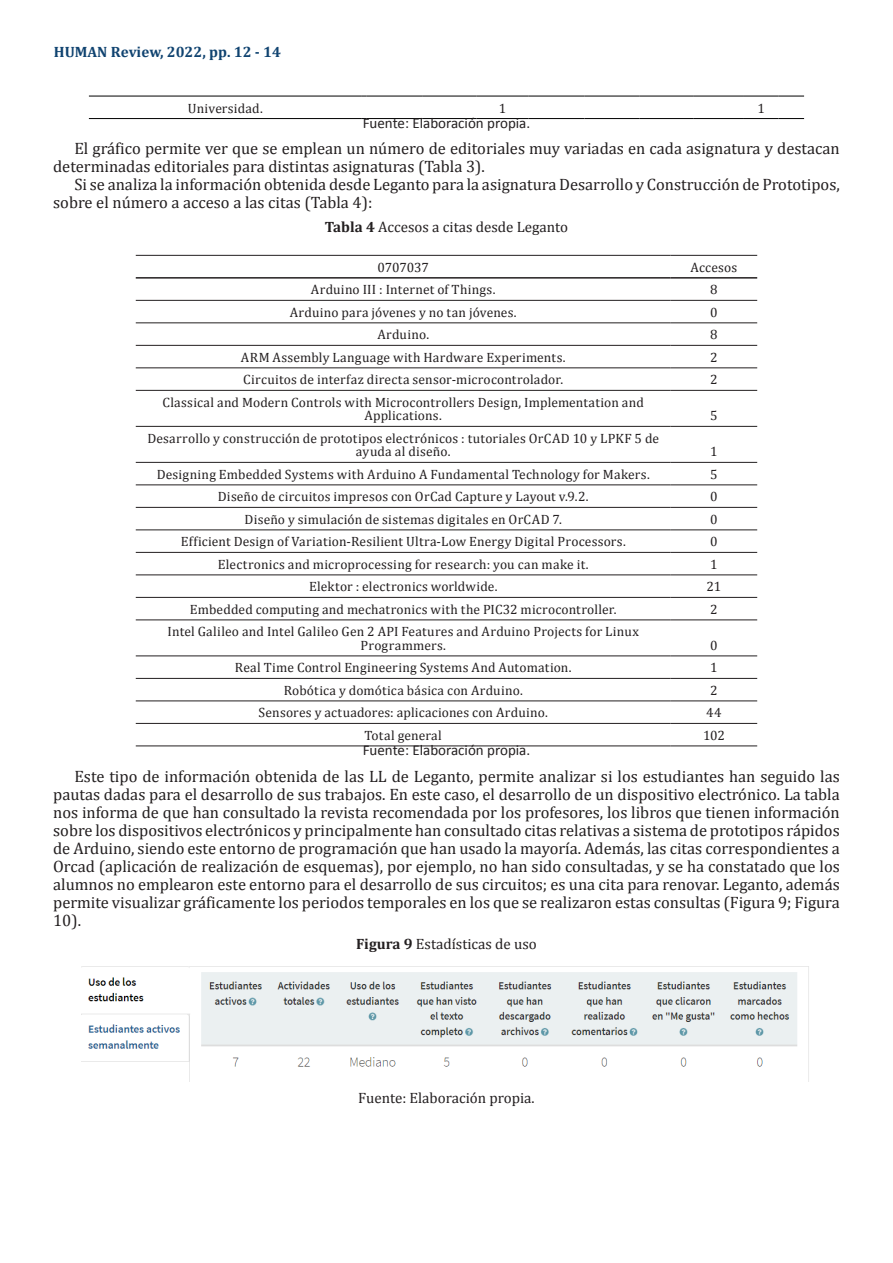
<style>
.page{position:relative;width:893px;height:1263px;background:#fff}
.page>*{position:absolute;margin:0;border:0;box-sizing:border-box;transform-origin:0 0}
.Parrafos-siguientes{font:16.5px/18px "Cambria";color:#231f20}
.Fuente-Tablas{font:15px "Cambria";color:#231f20}
.Fuente-Tablas-2{font:15px "Calibri";color:#231f20}
.t1{font:700 15px "Cambria";color:#104370}
.Titulo-Tablas{font:13.5px/13.5px "Cambria";letter-spacing:.015em;color:#231f20;text-align:center}
.Titulo-Tablas-2{font:13.5px "Cambria";letter-spacing:-.005em;color:#231f20}
.s1{font-weight:700}
</style>
<div class="page">
<hr style="left:89px;top:96px;width:273px;height:1px;background:#000">
<hr style="left:366px;top:96px;width:56px;height:1px;background:#000">
<hr style="left:422px;top:96px;width:54px;height:1px;background:#000">
<hr style="left:476px;top:96px;width:53px;height:1px;background:#000">
<hr style="left:529px;top:96px;width:55px;height:1px;background:#000">
<hr style="left:584px;top:96px;width:55px;height:1px;background:#000">
<hr style="left:639px;top:96px;width:54px;height:1px;background:#000">
<hr style="left:693px;top:96px;width:51px;height:1px;background:#000">
<hr style="left:744px;top:96px;width:34px;height:1px;background:#000">
<svg style="left:778px;top:96px;width:26px;height:1px"></svg>
<hr style="left:89px;top:118px;width:273px;height:1px;background:#000">
<hr style="left:366px;top:118px;width:56px;height:1px;background:#000">
<hr style="left:422px;top:118px;width:54px;height:1px;background:#000">
<hr style="left:476px;top:118px;width:53px;height:1px;background:#000">
<hr style="left:529px;top:118px;width:55px;height:1px;background:#000">
<hr style="left:584px;top:118px;width:55px;height:1px;background:#000">
<hr style="left:639px;top:118px;width:54px;height:1px;background:#000">
<hr style="left:693px;top:118px;width:51px;height:1px;background:#000">
<hr style="left:744px;top:118px;width:34px;height:1px;background:#000">
<svg style="left:778px;top:118px;width:26px;height:1px"></svg>
<svg style="left:136px;top:299px;width:621px;height:424px"></svg>
<hr style="left:136px;top:255px;width:535px;height:1px;background:#231f20">
<hr style="left:671px;top:255px;width:86px;height:1px;background:#231f20">
<hr style="left:136px;top:300px;width:535px;height:1px;background:#231f20">
<hr style="left:671px;top:300px;width:86px;height:1px;background:#231f20">
<hr style="left:136px;top:322px;width:535px;height:1px;background:#231f20">
<hr style="left:671px;top:322px;width:86px;height:1px;background:#231f20">
<hr style="left:136px;top:345px;width:535px;height:1px;background:#231f20">
<hr style="left:671px;top:345px;width:86px;height:1px;background:#231f20">
<hr style="left:136px;top:367px;width:535px;height:1px;background:#231f20">
<hr style="left:671px;top:367px;width:86px;height:1px;background:#231f20">
<hr style="left:136px;top:390px;width:535px;height:1px;background:#231f20">
<hr style="left:671px;top:390px;width:86px;height:1px;background:#231f20">
<hr style="left:136px;top:426px;width:535px;height:1px;background:#231f20">
<hr style="left:671px;top:426px;width:86px;height:1px;background:#231f20">
<hr style="left:136px;top:462px;width:535px;height:1px;background:#231f20">
<hr style="left:671px;top:462px;width:86px;height:1px;background:#231f20">
<hr style="left:136px;top:484px;width:535px;height:1px;background:#231f20">
<hr style="left:671px;top:484px;width:86px;height:1px;background:#231f20">
<hr style="left:136px;top:507px;width:535px;height:1px;background:#231f20">
<hr style="left:671px;top:507px;width:86px;height:1px;background:#231f20">
<hr style="left:136px;top:529px;width:535px;height:1px;background:#231f20">
<hr style="left:671px;top:529px;width:86px;height:1px;background:#231f20">
<hr style="left:136px;top:552px;width:535px;height:1px;background:#231f20">
<hr style="left:671px;top:552px;width:86px;height:1px;background:#231f20">
<hr style="left:136px;top:574px;width:535px;height:1px;background:#231f20">
<hr style="left:671px;top:574px;width:86px;height:1px;background:#231f20">
<hr style="left:136px;top:597px;width:535px;height:1px;background:#231f20">
<hr style="left:671px;top:597px;width:86px;height:1px;background:#231f20">
<hr style="left:136px;top:619px;width:535px;height:1px;background:#231f20">
<hr style="left:671px;top:619px;width:86px;height:1px;background:#231f20">
<hr style="left:136px;top:655px;width:535px;height:1px;background:#231f20">
<hr style="left:671px;top:655px;width:86px;height:1px;background:#231f20">
<hr style="left:136px;top:678px;width:535px;height:1px;background:#231f20">
<hr style="left:671px;top:678px;width:86px;height:1px;background:#231f20">
<hr style="left:136px;top:700px;width:535px;height:1px;background:#231f20">
<hr style="left:671px;top:700px;width:86px;height:1px;background:#231f20">
<hr style="left:136px;top:723px;width:535px;height:1px;background:#231f20">
<hr style="left:671px;top:723px;width:86px;height:1px;background:#231f20">
<hr style="left:136px;top:745px;width:535px;height:1px;background:#231f20">
<hr style="left:671px;top:745px;width:86px;height:1px;background:#231f20">
<hr style="left:136px;top:277px;width:535px;height:2px;background:#231f20">
<hr style="left:671px;top:277px;width:86px;height:2px;background:#231f20">
<img style="left:82px;top:966px;width:727px;height:115px">
<p class="t1" style="left:54px;top:41px;width:229px">HUMAN Review, 2022, pp. 12 - 14</p>
<p class="Titulo-Tablas" style="left:188px;top:101px;width:76px">Universidad.</p>
<p class="Titulo-Tablas" style="left:499px;top:101px;width:9px">1</p>
<p class="Titulo-Tablas" style="left:757px;top:101px;width:9px">1</p>
<p class="Fuente-Tablas-2" style="left:363px;top:114px;width:169px">Fuente: Elaboración propia.</p>
<p class="Parrafos-siguientes" style="left:53px;top:140px;width:788px;text-indent:21px">El gráfico permite ver que se emplean un número de editoriales muy variadas en cada asignatura y destacan determinadas editoriales para distintas asignaturas (Tabla 3).</p>
<p class="Parrafos-siguientes" style="left:53px;top:176px;width:788px;text-indent:21px">Si se analiza la información obtenida desde Leganto para la asignatura Desarrollo y Construcción de Prototipos, sobre el número a acceso a las citas (Tabla 4):</p>
<p class="Fuente-Tablas" style="left:325px;top:218px;width:245px"><span class="s1">Tabla 4</span> Accesos a citas desde Leganto</p>
<p class="Titulo-Tablas-2" style="left:377px;top:259px;width:53px">0707037</p>
<p class="Titulo-Tablas" style="left:691px;top:261px;width:48px">Accesos</p>
<p class="Titulo-Tablas" style="left:311px;top:283px;width:186px">Arduino III : Internet of Things.</p>
<p class="Titulo-Tablas" style="left:710px;top:283px;width:9px">8</p>
<p class="Titulo-Tablas" style="left:290px;top:306px;width:228px">Arduino para jóvenes y no tan jóvenes.</p>
<p class="Titulo-Tablas" style="left:710px;top:306px;width:9px">0</p>
<p class="Titulo-Tablas" style="left:377px;top:328px;width:53px">Arduino.</p>
<p class="Titulo-Tablas" style="left:710px;top:328px;width:9px">8</p>
<p class="Titulo-Tablas" style="left:241px;top:351px;width:326px">ARM Assembly Language with Hardware Experiments.</p>
<p class="Titulo-Tablas" style="left:710px;top:351px;width:9px">2</p>
<p class="Titulo-Tablas" style="left:243px;top:373px;width:321px">Circuitos de interfaz directa sensor-microcontrolador.</p>
<p class="Titulo-Tablas" style="left:710px;top:373px;width:9px">2</p>
<p class="Titulo-Tablas" style="left:162px;top:396px;width:483px">Classical and Modern Controls with Microcontrollers Design, Implementation and<br>Applications.</p>
<p class="Titulo-Tablas" style="left:710px;top:409px;width:9px">5</p>
<p class="Titulo-Tablas" style="left:147px;top:432px;width:513px">Desarrollo y construcción de prototipos electrónicos : tutoriales OrCAD 10 y LPKF 5 de ayuda al diseño.</p>
<p class="Titulo-Tablas" style="left:710px;top:445px;width:9px">1</p>
<p class="Titulo-Tablas" style="left:157px;top:468px;width:495px">Designing Embedded Systems with Arduino A Fundamental Technology for Makers.</p>
<p class="Titulo-Tablas" style="left:710px;top:468px;width:9px">5</p>
<p class="Titulo-Tablas" style="left:218px;top:490px;width:372px">Diseño de circuitos impresos con OrCad Capture y Layout v.9.2.</p>
<p class="Titulo-Tablas" style="left:710px;top:490px;width:9px">0</p>
<p class="Titulo-Tablas" style="left:245px;top:513px;width:319px">Diseño y simulación de sistemas digitales en OrCAD 7.</p>
<p class="Titulo-Tablas" style="left:710px;top:513px;width:9px">0</p>
<p class="Titulo-Tablas" style="left:181px;top:535px;width:447px">Efficient Design of Variation-Resilient Ultra-Low Energy Digital Processors.</p>
<p class="Titulo-Tablas" style="left:710px;top:535px;width:9px">0</p>
<p class="Titulo-Tablas" style="left:218px;top:558px;width:372px">Electronics and microprocessing for research: you can make it.</p>
<p class="Titulo-Tablas" style="left:710px;top:558px;width:9px">1</p>
<p class="Titulo-Tablas" style="left:309px;top:580px;width:190px">Elektor : electronics worldwide.</p>
<p class="Titulo-Tablas" style="left:707px;top:580px;width:16px">21</p>
<p class="Titulo-Tablas" style="left:190px;top:603px;width:428px">Embedded computing and mechatronics with the PIC32 microcontroller.</p>
<p class="Titulo-Tablas" style="left:710px;top:603px;width:9px">2</p>
<p class="Titulo-Tablas" style="left:168px;top:625px;width:473px">Intel Galileo and Intel Galileo Gen 2 API Features and Arduino Projects for Linux<br>Programmers.</p>
<p class="Titulo-Tablas" style="left:710px;top:639px;width:9px">0</p>
<p class="Titulo-Tablas" style="left:235px;top:661px;width:338px">Real Time Control Engineering Systems And Automation.</p>
<p class="Titulo-Tablas" style="left:710px;top:661px;width:9px">1</p>
<p class="Titulo-Tablas" style="left:284px;top:684px;width:241px">Robótica y domótica básica con Arduino.</p>
<p class="Titulo-Tablas" style="left:710px;top:684px;width:9px">2</p>
<p class="Titulo-Tablas" style="left:259px;top:706px;width:291px">Sensores y actuadores: aplicaciones con Arduino.</p>
<p class="Titulo-Tablas" style="left:706px;top:706px;width:17px">44</p>
<p class="Titulo-Tablas" style="left:365px;top:729px;width:79px">Total general</p>
<p class="Titulo-Tablas" style="left:703px;top:729px;width:23px">102</p>
<p class="Fuente-Tablas-2" style="left:363px;top:741px;width:169px">Fuente: Elaboración propia.</p>
<p class="Parrafos-siguientes" style="left:53px;top:767px;width:788px;text-align:justify;text-indent:21px">Este tipo de información obtenida de las LL de Leganto, permite analizar si los estudiantes han seguido las pautas dadas para el desarrollo de sus trabajos. En este caso, el desarrollo de un dispositivo electrónico. La tabla nos informa de que han consultado la revista recomendada por los profesores, los libros que tienen información sobre los dispositivos electrónicos y principalmente han consultado citas relativas a sistema de prototipos rápidos de Arduino, siendo este entorno de programación que han usado la mayoría. Además, las citas correspondientes a Orcad (aplicación de realización de esquemas), por ejemplo, no han sido consultadas, y se ha constatado que los alumnos no emplearon este entorno para el desarrollo de sus circuitos; es una cita para renovar. Leganto, además permite visualizar gráficamente los periodos temporales en los que se realizaron estas consultas (Figura 9; Figura 10).</p>
<p class="Fuente-Tablas" style="left:356px;top:935px;width:182px"><span class="s1">Figura 9</span> Estadísticas de uso</p>
<p class="Fuente-Tablas" style="left:358px;top:1089px;width:178px">Fuente: Elaboración propia.</p>
</div>
